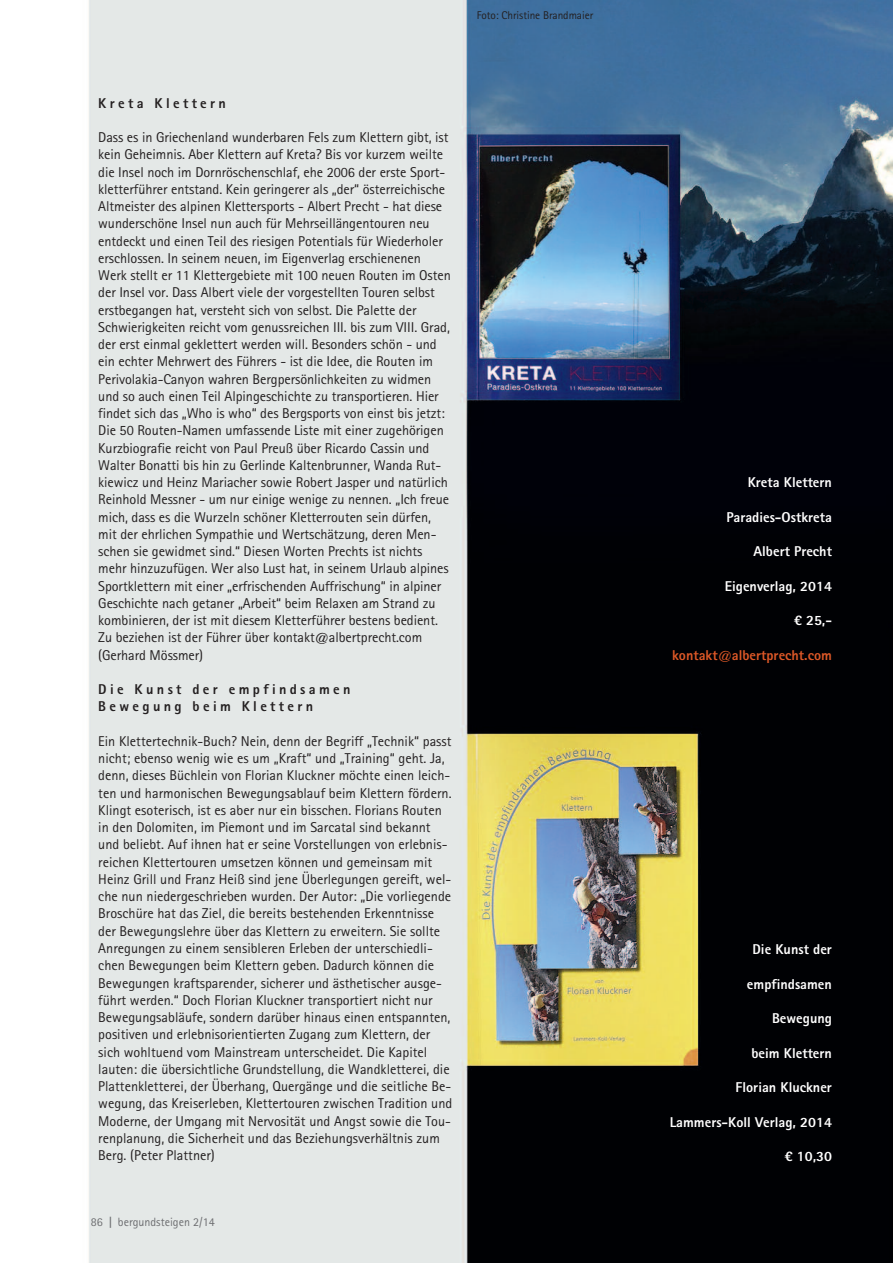
<style>
.page{position:relative;width:893px;height:1263px;background:#fff}
.page>*{position:absolute;margin:0;border:0;box-sizing:border-box;transform-origin:0 0}
.t1{font:14.25px/17.2px "Agfa Rotis Sans Serif";letter-spacing:-.005em;color:#231f20}
.t2{font:800 14.25px "Agfa Rotis Sans Serif";color:#fff}
.t3{font:800 14.25px/17.2px "Agfa Rotis Sans Serif";letter-spacing:.235em;color:#231f20}
.t4{font:800 14.25px "Agfa Rotis Sans Serif";color:#dd5827}
.t5{font:12px "Agfa Rotis Sans Serif";color:#6c6d70}
.t6{font:11.25px "Agfa Rotis Sans Serif";letter-spacing:-.005em;color:#231f20}
</style>
<div class="page">
<img style="left:89px;top:0;width:804px;height:1263px">
<p class="t6" style="left:477px;top:11px;width:118px">Foto: Christine Brandmaier</p>
<p class="t3" style="left:98px;top:96px;width:129px">Kreta Klettern</p>
<p class="t1" style="left:98px;top:130px;width:354px">Dass es in Griechenland wunderbaren Fels zum Klettern gibt, ist kein Geheimnis. Aber Klettern auf Kreta? Bis vor kurzem weilte die Insel noch im Dornröschenschlaf, ehe 2006 der erste Sport&shy;kletterführer entstand. Kein geringerer als „der“ österreichische Altmeister des alpinen Klettersports - Albert Precht - hat diese wunderschöne Insel nun auch für Mehrseillängentouren neu entdeckt und einen Teil des riesigen Potentials für Wiederholer erschlossen. In seinem neuen, im Eigenverlag erschienenen Werk stellt er 11 Klettergebiete mit 100 neuen Routen im Osten der Insel vor. Dass Albert viele der vorgestellten Touren selbst erstbegangen hat, versteht sich von selbst. Die Palette der Schwierigkeiten reicht vom genussreichen III. bis zum VIII. Grad, der erst einmal geklettert werden will. Besonders schön - und ein echter Mehrwert des Führers - ist die Idee, die Routen im Perivolakia-Canyon wahren Bergpersönlichkeiten zu widmen und so auch einen Teil Alpingeschichte zu transportieren. Hier findet sich das „Who is who“ des Bergsports von einst bis jetzt:<br>Die 50 Routen-Namen umfassende Liste mit einer zugehörigen Kurzbiografie reicht von Paul Preuß über Ricardo Cassin und Walter Bonatti bis hin zu Gerlinde Kaltenbrunner, Wanda Rut&shy;kiewicz und Heinz Mariacher sowie Robert Jasper und natürlich Reinhold Messner - um nur einige wenige zu nennen. „Ich freue mich, dass es die Wurzeln schöner Kletterrouten sein dürfen, mit der ehrlichen Sympathie und Wertschätzung, deren Men&shy;schen sie gewidmet sind.“ Diesen Worten Prechts ist nichts mehr hinzuzufügen. Wer also Lust hat, in seinem Urlaub alpines Sportklettern mit einer „erfrischenden Auffrischung“ in alpiner Geschichte nach getaner „Arbeit“ beim Relaxen am Strand zu kombinieren, der ist mit diesem Kletterführer bestens bedient.<br>Zu beziehen ist der Führer über kontakt@albertprecht.com (Gerhard Mössmer)</p>
<p class="t3" style="left:98px;top:682px;width:254px">Die Kunst der empfindsamen<br>Bewegung beim Klettern</p>
<p class="t1" style="left:98px;top:734px;width:356px">Ein Klettertechnik-Buch? Nein, denn der Begriff „Technik“ passt nicht; ebenso wenig wie es um „Kraft“ und „Training“ geht. Ja, denn, dieses Büchlein von Florian Kluckner möchte einen leich&shy;ten und harmonischen Bewegungsablauf beim Klettern fördern.<br>Klingt esoterisch, ist es aber nur ein bisschen. Florians Routen in den Dolomiten, im Piemont und im Sarcatal sind bekannt und beliebt. Auf ihnen hat er seine Vorstellungen von erlebnis&shy;reichen Klettertouren umsetzen können und gemeinsam mit Heinz Grill und Franz Heiß sind jene Überlegungen gereift, wel&shy;che nun niedergeschrieben wurden. Der Autor: „Die vorliegende Broschüre hat das Ziel, die bereits bestehenden Erkenntnisse der Bewegungslehre über das Klettern zu erweitern. Sie sollte Anregungen zu einem sensibleren Erleben der unterschiedli&shy;chen Bewegungen beim Klettern geben. Dadurch können die Bewegungen kraftsparender, sicherer und ästhetischer ausge&shy;führt werden.“ Doch Florian Kluckner transportiert nicht nur Bewegungsabläufe, sondern darüber hinaus einen entspannten, positiven und erlebnisorientierten Zugang zum Klettern, der sich wohltuend vom Mainstream unterscheidet. Die Kapitel lauten: die übersichtliche Grundstellung, die Wandkletterei, die Plattenkletterei, der Überhang, Quergänge und die seitliche Be&shy;wegung, das Kreiserleben, Klettertouren zwischen Tradition und Moderne, der Umgang mit Nervosität und Angst sowie die Tou&shy;renplanung, die Sicherheit und das Beziehungsverhältnis zum Berg. (Peter Plattner)</p>
<p class="t5" style="left:91px;top:1217px;width:125px">86 ❘ bergundsteigen 2/14</p>
<p class="t2" style="left:748px;top:478px;width:86px">Kreta Klettern</p>
<p class="t2" style="left:726px;top:512px;width:107px">Paradies-Ostkreta</p>
<p class="t2" style="left:754px;top:547px;width:80px">Albert Precht</p>
<p class="t2" style="left:725px;top:581px;width:109px">Eigenverlag, 2014</p>
<p class="t2" style="left:794px;top:616px;width:40px">¤ 25,-</p>
<p class="t4" style="left:672px;top:650px;width:161px">kontakt@albertprecht.com</p>
<p class="t2" style="left:752px;top:944px;width:81px">Die Kunst der</p>
<p class="t2" style="left:747px;top:979px;width:86px">empfindsamen</p>
<p class="t2" style="left:772px;top:1013px;width:61px">Bewegung</p>
<p class="t2" style="left:751px;top:1048px;width:82px">beim Klettern</p>
<p class="t2" style="left:736px;top:1082px;width:98px">Florian Kluckner</p>
<p class="t2" style="left:670px;top:1117px;width:164px">Lammers-Koll Verlag, 2014</p>
<p class="t2" style="left:784px;top:1151px;width:49px">¤ 10,30</p>
</div>
